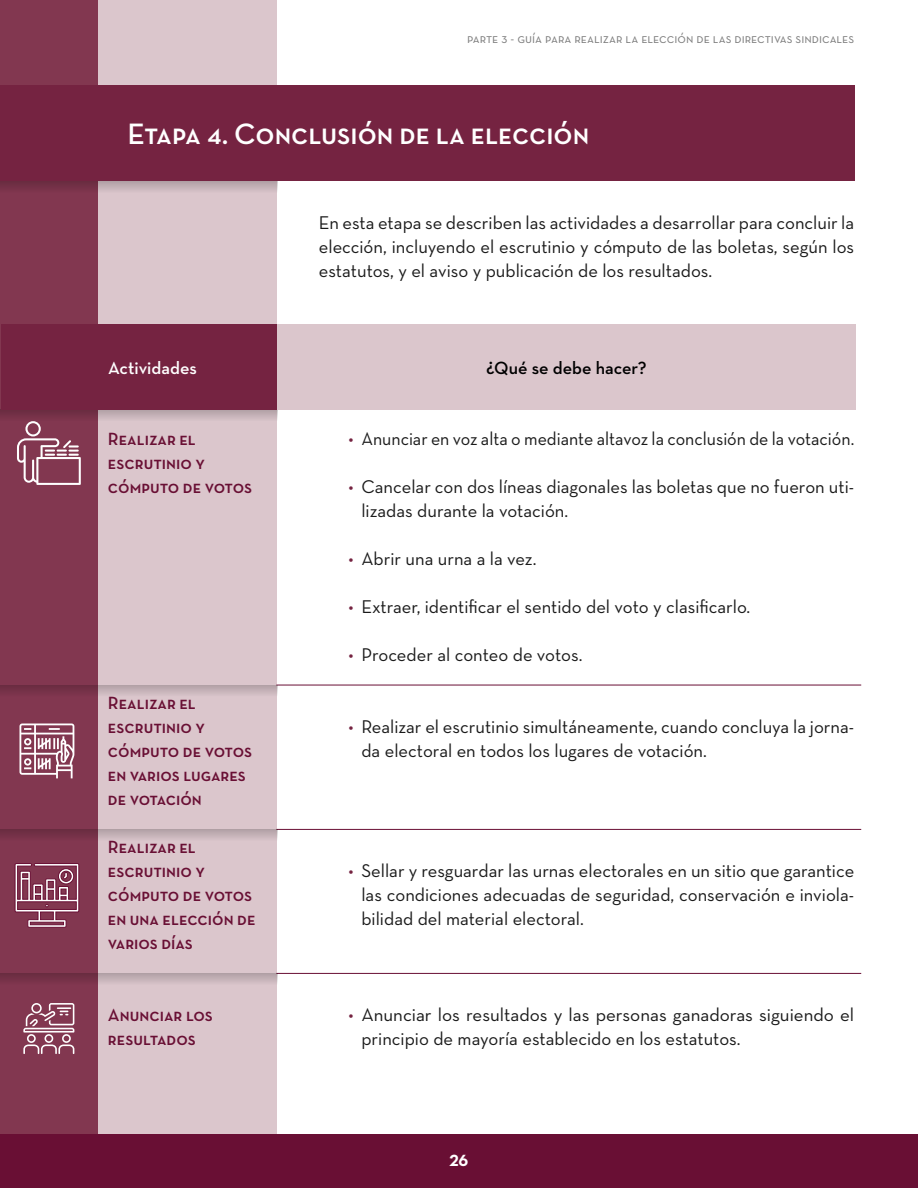
<style>
.page{position:relative;width:918px;height:1188px;background:#fff}
.page>*{position:absolute;margin:0;border:0;box-sizing:border-box;transform-origin:0 0}
.t1{font:30px "Neutra Text TF Demi SC";color:#fff}
.t2{font:18.75px/24px "Neutra Text";color:#1a1a1a}
.t3{font:18.75px "Neutra Text";color:#1a1a1a;scale:.95 1}
.t4{font:18px/24px "Neutra Text TF Demi SC";color:#690f34}
.t5{font:600 18px "Neutra Text";color:#000}
.t6{font:600 18px "Neutra Text";color:#fff}
.t7{font:16.5px "Neutra Text Bold Alt";color:#fff}
.t8{font:13.5px "Neutra Text Book SC";color:#808080}
.s1{color:#752341}
</style>
<div class="page">
<div style="left:0;top:1134px;width:918px;height:54px;background:#690f34"></div>
<div style="left:0;top:0;width:276px;height:1134px;background:#dbc6cc"></div>
<div style="left:0;top:0;width:98px;height:1134px;background:#823750"></div>
<div style="left:0;top:85px;width:854px;height:96px;background:#752341"></div>
<svg style="left:0;top:409px;width:277px;height:12px"></svg>
<svg style="left:0;top:181px;width:277px;height:12px"></svg>
<div style="left:1px;top:325px;width:276px;height:85px;background:#752341"></div>
<div style="left:277px;top:325px;width:578px;height:85px;background:#dbc6cc"></div>
<hr style="left:276px;top:685px;width:585px;height:1px;background:#690f34">
<hr style="left:276px;top:829px;width:585px;height:1px;background:#690f34">
<hr style="left:276px;top:973px;width:585px;height:1px;background:#690f34">
<svg style="left:0;top:685px;width:277px;height:11px"></svg>
<svg style="left:0;top:829px;width:277px;height:12px"></svg>
<svg style="left:0;top:973px;width:277px;height:12px"></svg>
<svg style="left:17px;top:421px;width:64px;height:64px"></svg>
<svg style="left:23px;top:1003px;width:51px;height:51px"></svg>
<svg style="left:19px;top:724px;width:55px;height:54px"></svg>
<svg style="left:15px;top:863px;width:64px;height:65px"></svg>
<p class="t8" style="left:467px;top:30px;width:389px">parte 3 - guía para realizar la elección de las directivas sindicales</p>
<h1 class="t1" style="left:128px;top:115px;width:463px">Etapa 4. Conclusión de la elección</h1>
<p class="t2" style="left:319px;top:210px;width:537px;text-align:justify">En esta etapa se describen las actividades a desarrollar para concluir la elección, incluyendo el escrutinio y cómputo de las boletas, según los estatutos, y el aviso y publicación de los resultados.</p>
<p class="t6" style="left:108px;top:356px;width:90px">Actividades</p>
<p class="t5" style="left:486px;top:356px;width:162px">¿Qué se debe hacer?</p>
<p class="t4" style="left:108px;top:427px;width:146px">Realizar el escrutinio y cómputo de votos</p>
<p class="t4" style="left:108px;top:691px;width:146px">Realizar el escrutinio y cómputo de votos en varios lugares de votación</p>
<p class="t4" style="left:108px;top:835px;width:149px">Realizar el escrutinio y cómputo de votos en una elección de varios días</p>
<p class="t4" style="left:108px;top:1003px;width:106px">Anunciar los resultados</p>
<p class="t3" style="left:349px;top:427px;width:534px"><span class="s1">•</span> Anunciar en voz alta o mediante altavoz la conclusión de la votación.</p>
<p class="t2" style="left:361px;top:474px;width:494px;text-indent:-13px"><span class="s1">•</span> Cancelar con dos líneas diagonales las boletas que no fueron uti&shy;lizadas durante la votación.</p>
<p class="t2" style="left:349px;top:546px;width:189px"><span class="s1">•</span> Abrir una urna a la vez.</p>
<p class="t2" style="left:349px;top:594px;width:403px"><span class="s1">•</span> Extraer, identificar el sentido del voto y clasificarlo.</p>
<p class="t2" style="left:349px;top:642px;width:235px"><span class="s1">•</span> Proceder al conteo de votos.</p>
<p class="t2" style="left:361px;top:714px;width:494px;text-indent:-13px"><span class="s1">•</span> Realizar el escrutinio simultáneamente, cuando concluya la jorna&shy;da electoral en todos los lugares de votación.</p>
<p class="t2" style="left:361px;top:858px;width:494px;text-align:justify;text-indent:-13px"><span class="s1">•</span> Sellar y resguardar las urnas electorales en un sitio que garantice las condiciones adecuadas de seguridad, conservación e inviola&shy;bilidad del material electoral.</p>
<p class="t2" style="left:361px;top:1002px;width:494px;text-indent:-13px"><span class="s1">•</span> Anunciar los resultados y las personas ganadoras siguiendo el principio de mayoría establecido en los estatutos.</p>
<p class="t7" style="left:449px;top:1150px;width:21px">26</p>
</div>
